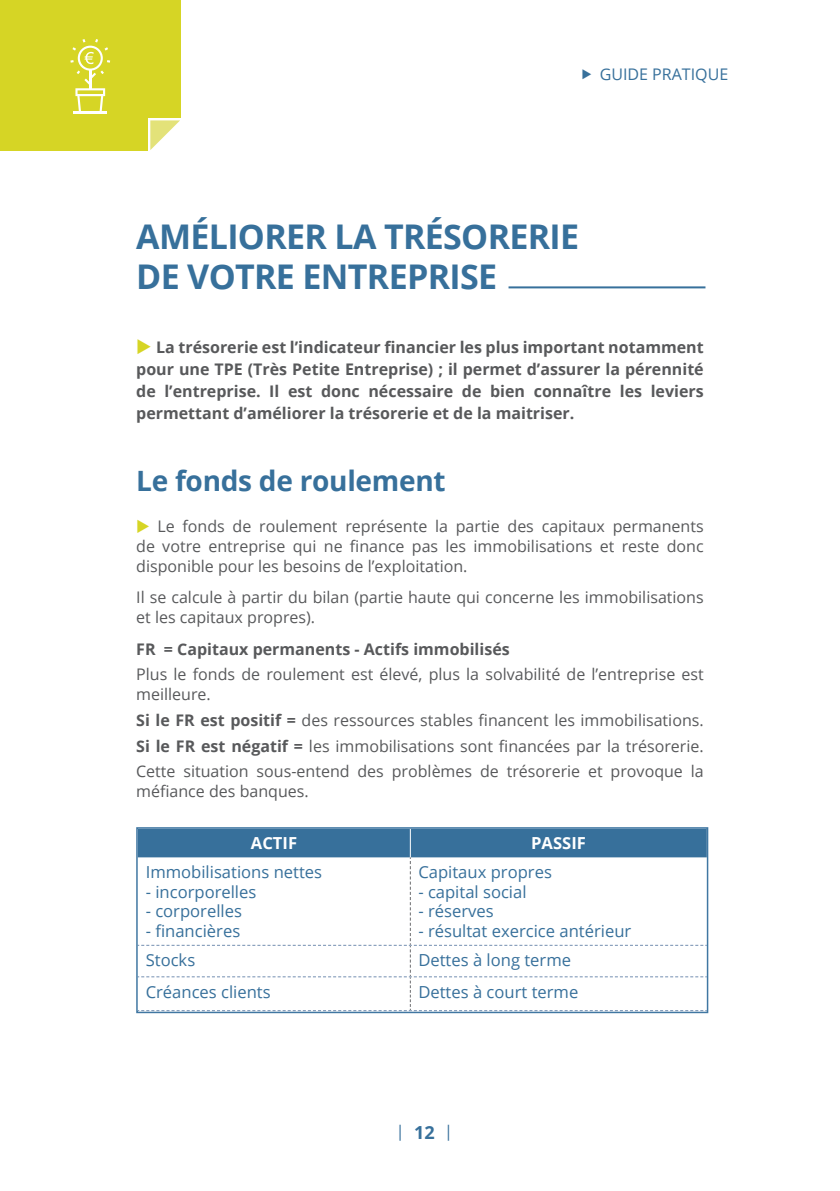
<style>
.page{position:relative;width:840px;height:1191px;background:#fff}
.page>*{position:absolute;margin:0;border:0;box-sizing:border-box;transform-origin:0 0}
.t1{font:700 34px "Open Sans";letter-spacing:-.02em;color:#37709b}
.t2{font:700 28px "Open Sans";letter-spacing:-.01em;color:#37709b}
.t3{font:16.6px "Open Sans";color:#37709b}
.t4{font:700 16.6px "Open Sans";color:#fff}
.t5{font:16px/20px "Open Sans";color:#58595b;text-align:justify}
.t6{font:700 16px/22px "Open Sans";color:#58595b;text-align:justify}
.t7{font:16px "Open Sans";color:#37709b}
.s1{color:#d6d525}
.s2{font-weight:700}
.s3{font-weight:700;font-size:18px}
</style>
<div class="page">
<div style="left:0;top:0;width:180px;height:150px;background:#d6d525"></div>
<div style="left:148px;top:118px;width:33px;height:34px;background:#fff"></div>
<svg style="left:150px;top:120px;width:30px;height:30px"></svg>
<svg style="left:70px;top:39px;width:40px;height:75px"></svg>
<svg style="left:139px;top:830px;width:566px;height:180px"></svg>
<div style="left:136px;top:827px;width:572px;height:186px;border:2px solid #4077a2"></div>
<hr style="left:508px;top:286px;width:197px;height:2px;background:#37709b">
<p class="t7" style="left:599px;top:64px;width:130px">GUIDE PRATIQUE</p>
<h1 class="t1" style="left:136px;top:212px;width:93px">Am éliorer</h1>
<h1 class="t1" style="left:334px;top:212px;width:129px">la trésorerie</h1>
<h1 class="t1" style="left:136px;top:252px;width:74px">de votre</h1>
<h1 class="t1" style="left:302px;top:252px;width:39px">Entreprise</h1>
<p class="t6" style="left:136px;top:336px;width:568px"><span class="s1">◆</span> La trésorerie est l’indicateur financier les plus important notamment pour une TPE (Très Petite Entreprise) ; il permet d’assurer la pérennité de l’entreprise. Il est donc nécessaire de bien connaître les leviers permettant d’améliorer la trésorerie et de la maitriser.</p>
<h2 class="t2" style="left:136px;top:461px;width:311px">Le fonds de roulement</h2>
<p class="t5" style="left:136px;top:516px;width:568px"><span class="s1">◆</span> Le fonds de roulement représente la partie des capitaux permanents de votre entreprise qui ne finance pas les immobilisations et reste donc disponible pour les besoins de l’exploitation.</p>
<p class="t5" style="left:136px;top:587px;width:568px">Il se calcule à partir du bilan (partie haute qui concerne les immobilisations et les capitaux propres).</p>
<p class="t6" style="left:136px;top:637px;width:375px">FR = Capitaux permanents - Actifs immobilisés</p>
<p class="t5" style="left:136px;top:664px;width:568px">Plus le fonds de roulement est élevé, plus la solvabilité de l’entreprise est meilleure.</p>
<p class="t5" style="left:136px;top:707px;width:568px;line-height:25.6px"><span class="s2">Si le FR est positif =</span> des ressources stables financent les immobilisations.<br><span class="s2">Si le FR est négatif =</span> les immobilisations sont financées par la trésorerie.<br>Cette situation sous-entend des problèmes de trésorerie et provoque la</p>
<p class="t5" style="left:136px;top:781px;width:174px">méfiance des banques.</p>
<p class="t4" style="left:251px;top:831px;width:45px">ACTIF</p>
<p class="t4" style="left:531px;top:831px;width:54px">PASSIF</p>
<p class="t3" style="left:146px;top:860px;width:178px">Immobilisations nettes</p>
<p class="t3" style="left:146px;top:880px;width:112px">- incorporelles</p>
<p class="t3" style="left:146px;top:900px;width:98px">- corporelles</p>
<p class="t3" style="left:146px;top:920px;width:96px">- financières</p>
<p class="t3" style="left:418px;top:860px;width:135px">Capitaux propres</p>
<p class="t3" style="left:418px;top:880px;width:110px">- capital social</p>
<p class="t3" style="left:418px;top:900px;width:77px">- réserves</p>
<p class="t3" style="left:418px;top:920px;width:214px">- résultat exercice antérieur</p>
<p class="t3" style="left:146px;top:948px;width:51px">Stocks</p>
<p class="t3" style="left:418px;top:948px;width:154px">Dettes à long terme</p>
<p class="t3" style="left:146px;top:980px;width:126px">Créances clients</p>
<p class="t3" style="left:418px;top:980px;width:161px">Dettes à court terme</p>
<p class="t7" style="left:395px;top:1120px;width:58px">| <span class="s3">12</span> |</p>
</div>
